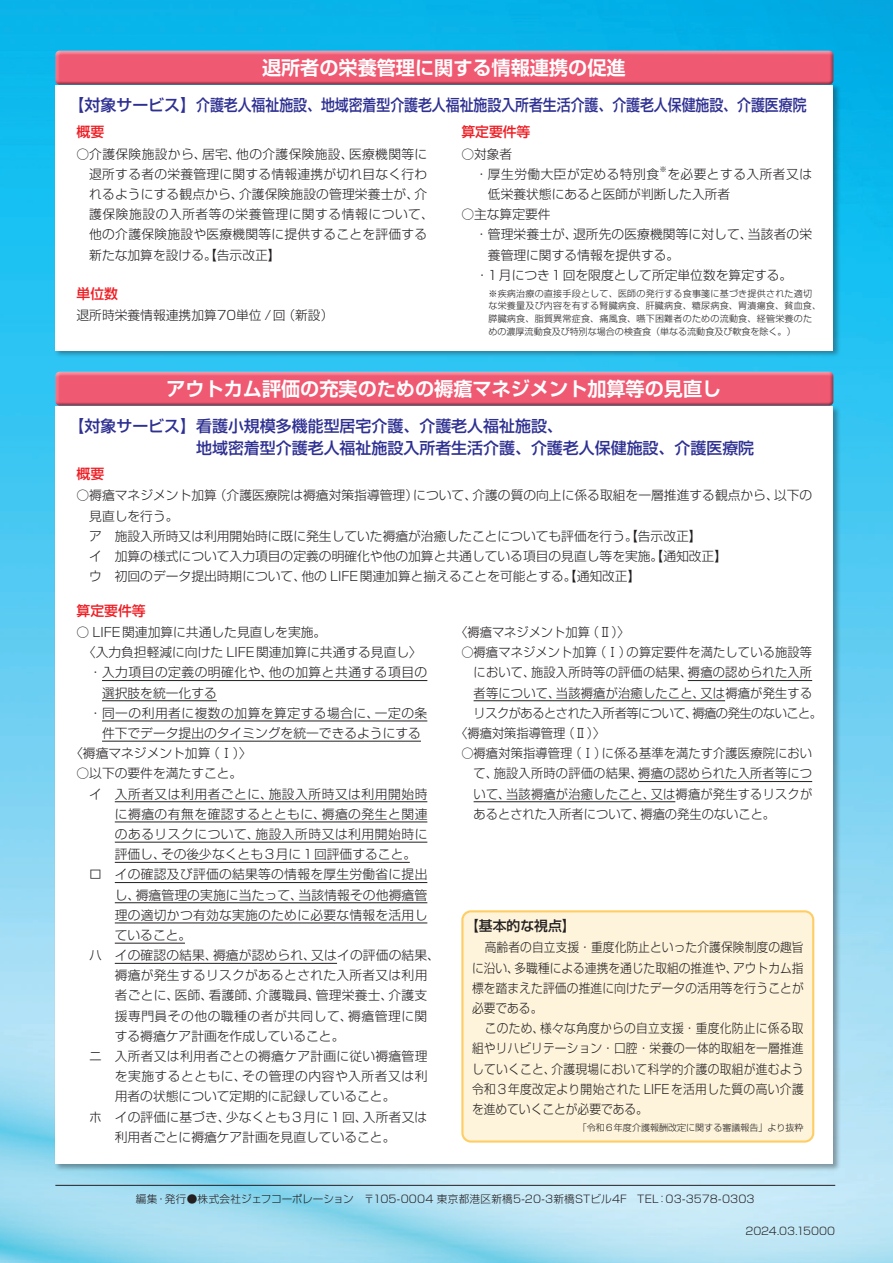
<style>
.page{position:relative;width:893px;height:1263px;background:#fff}
.page>*{position:absolute;margin:0;border:0;box-sizing:border-box;transform-origin:0 0}
.t1{font:700 19.2px "Shin Go Pr 6 N De";color:#fff}
.t2{font:500 15.9px/21.3px "Shin Go Pr 6 N";color:#2e3092}
.t3{font:500 13.8px "Shin Go Pr 6 N";color:#ee1d23}
.t4{font:500 13.8px "Shin Go Pr 6 N";color:#231f20}
.t5{font:300 12.75px/20.2px "Shin Go Pr 6 N";letter-spacing:.01em;color:#231f20}
.t6{font:300 12.75px/20.2px "Shin Go Pr 6 N";letter-spacing:.01em;color:#231f20;text-align:justify;scale:.96 1}
.t7{font:300 12.75px/20.2px "Shin Go Pr 6 N";letter-spacing:.01em;color:#231f20;text-align:justify;scale:.92 1}
.t8{font:300 12.75px "Shin Go Pr 6 N";letter-spacing:.04em;color:#231f20}
.t9{font:300 12.75px "Shin Go Pr 6 N";letter-spacing:-.04em;color:#231f20;scale:.96 1}
.t10{font:300 12.75px/20.2px "Shin Go Pr 6 N";letter-spacing:.035em;color:#231f20}
.t11{font:300 10.65px "Shin Go Pr 6 N";letter-spacing:.01em;color:#231f20}
.t12{font:300 10.5px "Shin Go Pr 6 N";color:#231f20}
.t13{font:300 9px/12.8px "Shin Go Pr 6 N";letter-spacing:.025em;color:#231f20}
.t14{font:300 9px "Shin Go Pr 6 N";color:#231f20}
.t15{font:300 7.5px "Shin Go Pr 6 N";color:#231f20}
</style>
<div class="page">
<img style="left:0;top:0;width:893px;height:1263px">
<hr style="left:55px;top:1185px;width:780px;height:1px;background:#231f20">
<div style="left:54px;top:83px;width:787px;height:275px;background:#231f20;opacity:.4"></div>
<div style="left:55px;top:85px;width:778px;height:265px;background:#fff"></div>
<div style="left:54px;top:404px;width:787px;height:767px;background:#231f20;opacity:.4"></div>
<div style="left:55px;top:406px;width:778px;height:758px;background:#fff"></div>
<div style="left:462px;top:911px;width:351px;height:230px;background:#fef4dc;border-radius:9px"></div>
<div style="left:461px;top:910px;width:353px;height:232px;border:2px solid #fecd64;border-radius:9px"></div>
<hr style="left:102px;top:680px;width:325px;height:1px;background:#231f20">
<hr style="left:102px;top:700px;width:115px;height:1px;background:#231f20">
<hr style="left:102px;top:721px;width:325px;height:1px;background:#231f20">
<hr style="left:102px;top:741px;width:319px;height:1px;background:#231f20">
<hr style="left:115px;top:801px;width:312px;height:1px;background:#231f20">
<hr style="left:115px;top:822px;width:312px;height:1px;background:#231f20">
<hr style="left:115px;top:842px;width:312px;height:1px;background:#231f20">
<hr style="left:115px;top:862px;width:295px;height:1px;background:#231f20">
<hr style="left:115px;top:882px;width:312px;height:1px;background:#231f20">
<hr style="left:115px;top:902px;width:312px;height:1px;background:#231f20">
<hr style="left:115px;top:923px;width:312px;height:1px;background:#231f20">
<hr style="left:115px;top:943px;width:70px;height:1px;background:#231f20">
<hr style="left:115px;top:963px;width:222px;height:1px;background:#231f20">
<hr style="left:688px;top:680px;width:124px;height:1px;background:#231f20">
<hr style="left:474px;top:700px;width:251px;height:1px;background:#231f20">
<hr style="left:638px;top:781px;width:174px;height:1px;background:#231f20">
<hr style="left:474px;top:801px;width:201px;height:1px;background:#231f20">
<div style="left:55px;top:50px;width:779px;height:32px;background:#43b7e1"></div>
<div style="left:55px;top:51px;width:779px;height:35px;background:#231f20;opacity:.5"></div>
<div style="left:55px;top:371px;width:779px;height:32px;background:#56c3eb"></div>
<div style="left:55px;top:372px;width:779px;height:35px;background:#231f20;opacity:.5"></div>
<h1 class="t1" style="left:262px;top:52px;width:365px">退所者の栄養管理に関する情報連携の促進</h1>
<p class="t2" style="left:69px;top:94px;width:739px">【対象サービス】介護老人福祉施設、地域密着型介護老人福祉施設入所者生活介護、介護老人保健施設、介護医療院</p>
<p class="t3" style="left:77px;top:121px;width:29px">概要</p>
<p class="t5" style="left:89px;top:142px;width:346px;text-indent:-13px">○介護保険施設から、居宅、他の介護保険施設、医療機関等に退所する者の栄養管理に関する情報連携が切れ目なく行われるようにする観点から、介護保険施設の管理栄養士が、介護保険施設の入所者等の栄養管理に関する情報について、他の介護保険施設や医療機関等に提供することを評価する新たな加算を設ける。【告示改正】</p>
<p class="t3" style="left:77px;top:282px;width:43px">単位数</p>
<p class="t5" style="left:77px;top:304px;width:258px">退所時栄養情報連携加算70単位 /回（新設）</p>
<p class="t3" style="left:461px;top:121px;width:71px">算定要件等</p>
<p class="t10" style="left:475px;top:142px;width:185px;text-indent:-14px">○対象者<br>・厚生労働大臣が定める特別食</p>
<p class="t15" style="left:659px;top:163px;width:9px">※</p>
<p class="t5" style="left:488px;top:163px;width:326px;text-indent:179px">を必要とする入所者又は低栄養状態にあると医師が判断した入所者</p>
<p class="t5" style="left:461px;top:203px;width:91px">○主な算定要件</p>
<p class="t5" style="left:475px;top:223px;width:338px">・管理栄養士が、退所先の医療機関等に対して、当該者の栄</p>
<p class="t5" style="left:488px;top:243px;width:193px">養管理に関する情報を提供する。</p>
<p class="t5" style="left:476px;top:264px;width:318px">・ １月につき１回を限度として所定単位数を算定する。</p>
<p class="t13" style="left:488px;top:286px;width:334px;text-indent:-27px">　　　※疾病治療の直接手段として、医師の発行する食事箋に基づき提供された適切な栄養量及び内容を有する腎臓病食、肝臓病食、糖尿病食、胃潰瘍食、貧血食、膵臓病食、脂質異常症食、痛風食、嚥下困難者のための流動食、経管栄養のための濃厚流動食及び特別な場合の検査食（単なる流動食及び軟食を除く。）</p>
<h1 class="t1" style="left:166px;top:373px;width:556px">アウトカム評価の充実のための褥瘡マネジメント加算等の見直し</h1>
<p class="t2" style="left:196px;top:415px;width:560px;text-indent:-128px">【対象サービス】看護小規模多機能型居宅介護、介護老人福祉施設、<br>地域密着型介護老人福祉施設入所者生活介護、介護老人保健施設、介護医療院</p>
<p class="t3" style="left:77px;top:462px;width:29px">概要</p>
<p class="t5" style="left:77px;top:484px;width:737px">○褥瘡マネジメント加算（介護医療院は褥瘡対策指導管理）について、介護の質の向上に係る取組を一層推進する観点から、以下の</p>
<p class="t5" style="left:89px;top:504px;width:91px">見直しを行う。</p>
<p class="t5" style="left:77px;top:525px;width:627px">　ア　施設入所時又は利用開始時に既に発生していた褥瘡が治癒したことについても評価を行う。【告示改正】</p>
<p class="t5" style="left:77px;top:545px;width:652px">　イ　加算の様式について入力項目の定義の明確化や他の加算と共通している項目の見直し等を実施。【通知改正】</p>
<p class="t5" style="left:77px;top:565px;width:565px">　ウ　初回のデータ提出時期について、他の LIFE関連加算と揃えることを可能とする。【通知改正】</p>
<p class="t3" style="left:77px;top:599px;width:71px">算定要件等</p>
<p class="t5" style="left:77px;top:621px;width:251px">○ LIFE関連加算に共通した見直しを実施。</p>
<p class="t5" style="left:77px;top:641px;width:347px">　〈入力負担軽減に向けた LIFE関連加算に共通する見直し〉</p>
<p class="t8" style="left:77px;top:662px;width:352px">　・入力項目の定義の明確化や、他の加算と共通する項目の</p>
<p class="t5" style="left:102px;top:681px;width:116px">選択肢を統一化する</p>
<p class="t8" style="left:77px;top:702px;width:352px">　・同一の利用者に複数の加算を算定する場合に、一定の条</p>
<p class="t5" style="left:102px;top:722px;width:320px">件下でデータ提出のタイミングを統一できるようにする</p>
<p class="t5" style="left:70px;top:742px;width:183px">〈褥瘡マネジメント加算（Ⅰ）〉</p>
<p class="t5" style="left:77px;top:762px;width:167px">○以下の要件を満たすこと。</p>
<p class="t8" style="left:89px;top:783px;width:340px">イ　入所者又は利用者ごとに、施設入所時又は利用開始時</p>
<p class="t8" style="left:115px;top:803px;width:314px">に褥瘡の有無を確認するとともに、褥瘡の発生と関連</p>
<p class="t8" style="left:115px;top:824px;width:314px">のあるリスクについて、施設入所時又は利用開始時に</p>
<p class="t5" style="left:115px;top:843px;width:303px">評価し、その後少なくとも３月に１回評価すること。</p>
<p class="t5" style="left:89px;top:863px;width:340px">ロ　イの確認及び評価の結果等の情報を厚生労働省に提出</p>
<p class="t5" style="left:115px;top:883px;width:314px">し、褥瘡管理の実施に当たって、当該情報その他褥瘡管</p>
<p class="t5" style="left:115px;top:903px;width:314px">理の適切かつ有効な実施のために必要な情報を活用し</p>
<p class="t5" style="left:115px;top:924px;width:78px">ていること。</p>
<p class="t5" style="left:89px;top:944px;width:352px">ハ　イの確認の結果、褥瘡が認められ、又はイの評価の結果、</p>
<p class="t5" style="left:115px;top:964px;width:314px">褥瘡が発生するリスクがあるとされた入所者又は利用</p>
<p class="t5" style="left:115px;top:984px;width:314px">者ごとに、医師、看護師、介護職員、管理栄養士、介護支</p>
<p class="t8" style="left:115px;top:1005px;width:314px">援専門員その他の職種の者が共同して、褥瘡管理に関</p>
<p class="t5" style="left:115px;top:1025px;width:231px">する褥瘡ケア計画を作成していること。</p>
<p class="t5" style="left:89px;top:1045px;width:340px">ニ　入所者又は利用者ごとの褥瘡ケア計画に従い褥瘡管理</p>
<p class="t8" style="left:115px;top:1066px;width:314px">を実施するとともに、その管理の内容や入所者又は利</p>
<p class="t5" style="left:115px;top:1085px;width:282px">用者の状態について定期的に記録していること。</p>
<p class="t5" style="left:89px;top:1105px;width:340px">ホ　イの評価に基づき、少なくとも３月に１回、入所者又は</p>
<p class="t5" style="left:115px;top:1126px;width:282px">利用者ごとに褥瘡ケア計画を見直していること。</p>
<p class="t6" style="left:455px;top:621px;width:183px">〈褥瘡マネジメント加算（Ⅱ）〉</p>
<p class="t6" style="left:461px;top:641px;width:367px">○褥瘡マネジメント加算（Ⅰ）の算定要件を満たしている施設等</p>
<p class="t6" style="left:474px;top:661px;width:354px">において、施設入所時等の評価の結果、褥瘡の認められた入所</p>
<p class="t6" style="left:474px;top:681px;width:354px">者等について、当該褥瘡が治癒したこと、又は褥瘡が発生する</p>
<p class="t9" style="left:474px;top:702px;width:365px">リスクがあるとされた入所者等について、褥瘡の発生のないこと。</p>
<p class="t6" style="left:455px;top:722px;width:158px">〈褥瘡対策指導管理（Ⅱ）〉</p>
<p class="t6" style="left:474px;top:742px;width:354px;text-indent:-12px">○褥瘡対策指導管理（Ⅰ）に係る基準を満たす介護医療院において、施設入所時の評価の結果、褥瘡の認められた入所者等について、当該褥瘡が治癒したこと、又は褥瘡が発生するリスクがあるとされた入所者について、褥瘡の発生のないこと。</p>
<p class="t4" style="left:465px;top:914px;width:112px">【基本的な視点】</p>
<p class="t7" style="left:472px;top:936px;width:362px;text-indent:13px">高齢者の自立支援・重度化防止といった介護保険制度の趣旨に沿い、多職種による連携を通じた取組の推進や、アウトカム指標を踏まえた評価の推進に向けたデータの活用等を行うことが必要である。</p>
<p class="t7" style="left:472px;top:1017px;width:362px;text-indent:13px">このため、様々な角度からの自立支援・重度化防止に係る取組やリハビリテーション・口腔・栄養の一体的取組を一層推進していくこと、介護現場において科学的介護の取組が進むよう令和３年度改定より開始された LIFEを活用した質の高い介護を進めていくことが必要である。</p>
<p class="t14" style="left:578px;top:1120px;width:227px">「令和６年度介護報酬改定に関する審議報告」より抜粋</p>
<p class="t11" style="left:136px;top:1190px;width:620px">編集・発行●株式会社ジェフコーポレーション　〒105-0004 東京都港区新橋5-20-3新橋STビル4F　TEL：03-3578-0303</p>
<p class="t12" style="left:745px;top:1222px;width:91px">2024.03.15000</p>
</div>
